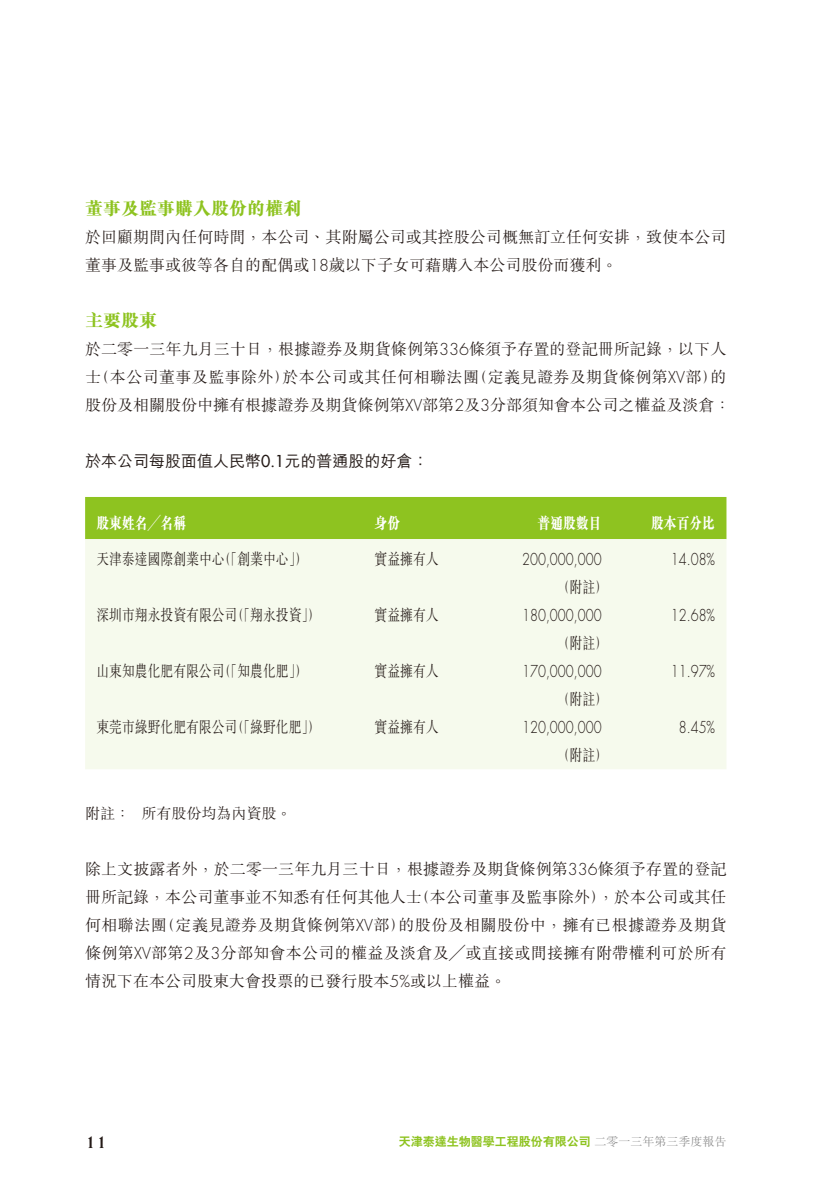
<style>
.page{position:relative;width:840px;height:1191px;background:#fff}
.page>*{position:absolute;margin:0;border:0;box-sizing:border-box;transform-origin:0 0}
.t1{font:700 20px "Weiss Std";color:#231916}
.t2{font:18px "M Sung HK Xbold E Ten B5 H";color:#8ec320}
.t3{font:16px/28px "M Sung HK Light E Ten B5 H";color:#231916}
.t4{font:16px "M Sung HK Light E Ten B5 H";color:#231916;scale:.8 1}
.t5{font:300 16px "Futura Std";color:#231916;scale:.8 1}
.t6{font:16px "M Hei HK Medium E Ten B5 H";color:#231916}
.t7{font:16px "M Sung HK Xbold E Ten B5 H";color:#fff;scale:.8 1}
.t8{font:15px "M Sung HK Light E Ten B5 H";color:#231916}
.t9{font:12px "C Hei 2 HK Xbold E Ten B5 H";color:#8ec320}
.s1{font-family:"Futura Std";font-weight:300}
.s2{font-family:"Futura Std";font-weight:500}
.s3{font-family:"M Sung HK Light E Ten B5 H";color:#898989}
</style>
<div class="page">
<div style="left:85px;top:497px;width:641px;height:42px;background:#8ec320"></div>
<div style="left:85px;top:539px;width:641px;height:230px;background:#f6faed"></div>
<p class="t2" style="left:85px;top:201px;width:217px">董事及監事購入股份的權利</p>
<p class="t3" style="left:85px;top:225px;width:642px">於回顧期間內任何時間，本公司、其附屬公司或其控股公司概無訂立任何安排，致使本公司董事及監事或彼等各自的配偶或<span class="s1">18</span>歲以下子女可藉購入本公司股份而獲利。</p>
<p class="t2" style="left:85px;top:313px;width:73px">主要股東</p>
<p class="t3" style="left:85px;top:337px;width:646px">於二零一三年九月三十日，根據證券及期貨條例第<span class="s1">336</span>條須予存置的登記冊所記錄，以下人士（本公司董事及監事除外）於本公司或其任何相聯法團（定義見證券及期貨條例第<span class="s1">XV</span>部）的股份及相關股份中擁有根據證券及期貨條例第<span class="s1">XV</span>部第<span class="s1">2</span>及<span class="s1">3</span>分部須知會本公司之權益及淡倉：</p>
<p class="t6" style="left:85px;top:455px;width:345px">於本公司每股面值人民幣<span class="s2">0.1</span>元的普通股的好倉：</p>
<p class="t7" style="left:96px;top:516px;width:113px">股東姓名╱名稱</p>
<p class="t7" style="left:374px;top:516px;width:33px">身份</p>
<p class="t7" style="left:537px;top:516px;width:81px">普通股數目</p>
<p class="t7" style="left:650px;top:516px;width:82px">股本百分比</p>
<p class="t4" style="left:96px;top:553px;width:266px">天津泰達國際創業中心（「創業中心」）</p>
<p class="t4" style="left:374px;top:553px;width:81px">實益擁有人</p>
<p class="t5" style="left:522px;top:552px;width:101px">200,000,000</p>
<p class="t4" style="left:556px;top:581px;width:66px">（附註）</p>
<p class="t5" style="left:670px;top:552px;width:57px">14.08%</p>
<p class="t4" style="left:96px;top:609px;width:281px">深圳市翔永投資有限公司（「翔永投資」）</p>
<p class="t4" style="left:374px;top:609px;width:81px">實益擁有人</p>
<p class="t5" style="left:522px;top:608px;width:101px">180,000,000</p>
<p class="t4" style="left:556px;top:637px;width:66px">（附註）</p>
<p class="t4" style="left:96px;top:665px;width:265px">山東知農化肥有限公司（「知農化肥」）</p>
<p class="t4" style="left:374px;top:665px;width:82px">實益擁有人</p>
<p class="t5" style="left:522px;top:664px;width:101px">170,000,000</p>
<p class="t4" style="left:556px;top:693px;width:66px">（附註）</p>
<p class="t4" style="left:96px;top:721px;width:282px">東莞市綠野化肥有限公司（「綠野化肥」）</p>
<p class="t4" style="left:374px;top:721px;width:82px">實益擁有人</p>
<p class="t5" style="left:522px;top:720px;width:101px">120,000,000</p>
<p class="t4" style="left:556px;top:749px;width:66px">（附註）</p>
<p class="t8" style="left:85px;top:808px;width:208px">附註： 所有股份均為內資股。</p>
<p class="t5" style="left:670px;top:608px;width:57px">12.68%</p>
<p class="t5" style="left:670px;top:664px;width:57px">11.97%</p>
<p class="t5" style="left:678px;top:720px;width:47px">8.45%</p>
<p class="t3" style="left:85px;top:857px;width:642px;text-align:justify">除上文披露者外，於二零一三年九月三十日，根據證券及期貨條例第<span class="s1">336</span>條須予存置的登記冊所記錄，本公司董事並不知悉有任何其他人士（本公司董事及監事除外），於本公司或其任何相聯法團（定義見證券及期貨條例第<span class="s1">XV</span>部）的股份及相關股份中，擁有已根據證券及期貨條例第<span class="s1">XV</span>部第<span class="s1">2</span>及<span class="s1">3</span>分部知會本公司的權益及淡倉及╱或直接或間接擁有附帶權利可於所有情況下在本公司股東大會投票的已發行股本<span class="s1">5%</span>或以上權益。</p>
<p class="t1" style="left:85px;top:1133px;width:24px">11</p>
<p class="t9" style="left:398px;top:1137px;width:329px">天津泰達生物醫學工程股份有限公司 <span class="s3">二零一三年第三季度報告</span></p>
</div>
